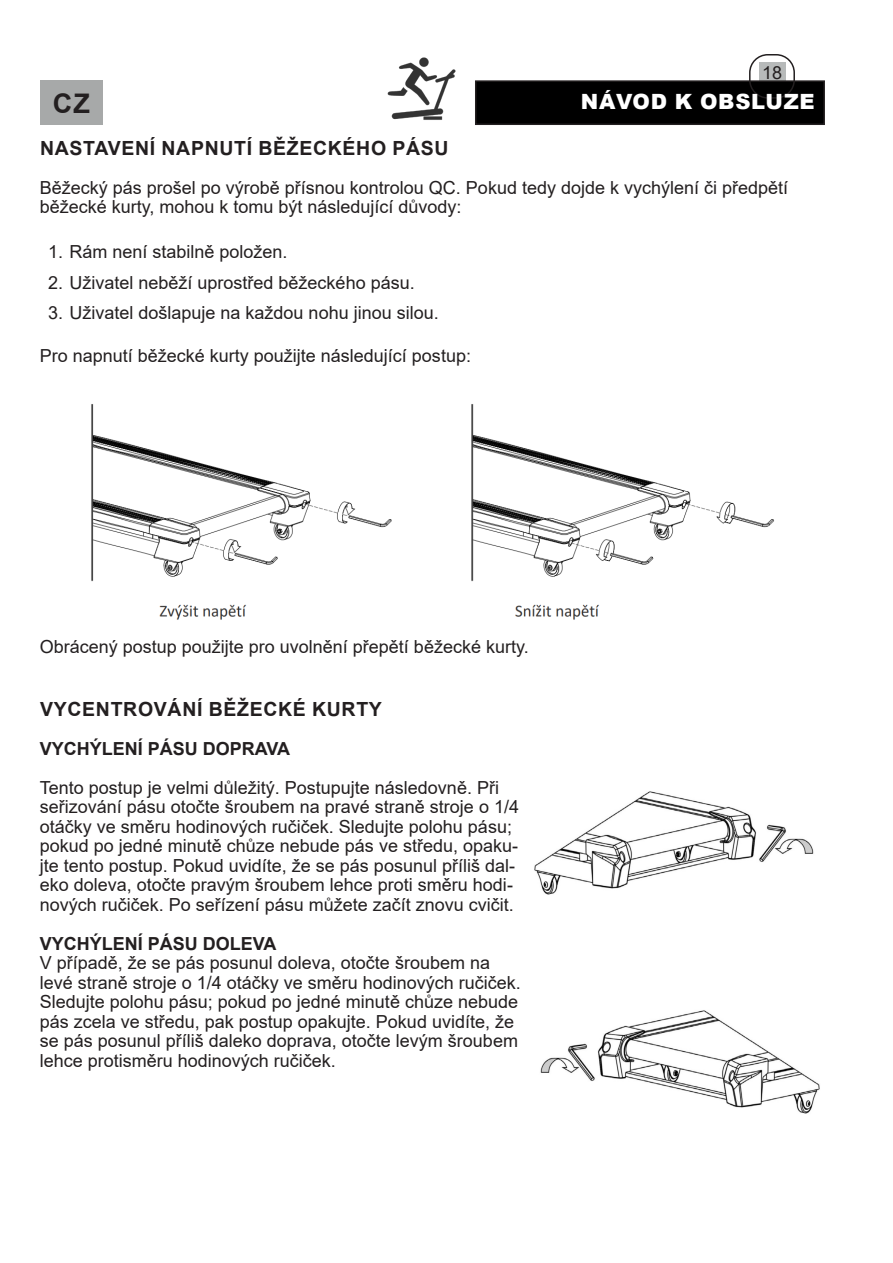
<style>
.page{position:relative;width:893px;height:1263px;background:#fff}
.page>*{position:absolute;margin:0;border:0;box-sizing:border-box;transform-origin:0 0}
.t1{font:700 27px "Arial";color:#231f20}
.t2{font:900 21px "Arial";letter-spacing:.035em;color:#fff}
.Title_3_-_Subsection{font:700 19.5px "Arial";letter-spacing:.035em;color:#231f20}
.Text{font:18px/19.5px "Arial";color:#231f20}
.Ztucneni{font:700 18px "Arial";color:#231f20}
</style>
<div class="page">
<div style="left:759px;top:62px;width:27px;height:21px;background:#b7baba"></div>
<div style="left:476px;top:81px;width:348px;height:43px;background:#000"></div>
<div style="left:475px;top:80px;width:350px;height:45px;border:2px solid #231f20"></div>
<div style="left:749px;top:54px;width:46px;height:45px;border:2px solid #231f20;border-radius:18px"></div>
<div style="left:40px;top:80px;width:63px;height:45px;background:#a7a9a9"></div>
<img style="left:388px;top:57px;width:68px;height:63px">
<img style="left:91px;top:404px;width:683px;height:216px">
<img style="left:540px;top:1010px;width:280px;height:104px">
<img style="left:534px;top:791px;width:280px;height:104px">
<p class="Text" style="left:762px;top:62px;width:22px">18</p>
<h1 class="t1" style="left:53px;top:84px;width:38px">CZ</h1>
<p class="t2" style="left:581px;top:87px;width:235px">NÁVOD K OBSLUZE</p>
<p class="Title_3_-_Subsection" style="left:40px;top:134px;width:410px">NASTAVENÍ NAPNUTÍ BĚŽECKÉHO PÁSU</p>
<p class="Text" style="left:40px;top:177px;width:750px">Běžecký pás prošel po výrobě přísnou kontrolou QC. Pokud tedy dojde k vychýlení či předpětí běžecké kurty, mohou k tomu být následující důvody:</p>
<p class="Text" style="left:48px;top:242px;width:241px">1. Rám není stabilně položen.</p>
<p class="Text" style="left:48px;top:272px;width:368px">2. Uživatel neběží uprostřed běžeckého pásu.</p>
<p class="Text" style="left:48px;top:302px;width:392px">3. Uživatel došlapuje na každou nohu jinou silou.</p>
<p class="Text" style="left:40px;top:346px;width:433px">Pro napnutí běžecké kurty použijte následující postup:</p>
<p class="Text" style="left:40px;top:637px;width:490px">Obrácený postup použijte pro uvolnění přepětí běžecké kurty.</p>
<p class="Title_3_-_Subsection" style="left:40px;top:695px;width:343px">VYCENTROVÁNÍ BĚŽECKÉ KURTY</p>
<p class="Ztucneni" style="left:40px;top:735px;width:252px">VYCHÝLENÍ PÁSU DOPRAVA</p>
<p class="Text" style="left:40px;top:777px;width:481px">Tento postup je velmi důležitý. Postupujte následovně. Při seřizování pásu otočte šroubem na pravé straně stroje o 1/4 otáčky ve směru hodinových ručiček. Sledujte polohu pásu; pokud po jedné minutě chůze nebude pás ve středu, opaku&shy;jte tento postup. Pokud uvidíte, že se pás posunul příliš dal&shy;eko doleva, otočte pravým šroubem lehce proti směru hodi&shy;nových ručiček. Po seřízení pásu můžete začít znovu cvičit.</p>
<p class="Ztucneni" style="left:40px;top:930px;width:238px">VYCHÝLENÍ PÁSU DOLEVA</p>
<p class="Text" style="left:40px;top:953px;width:483px">V případě, že se pás posunul doleva, otočte šroubem na levé straně stroje o 1/4 otáčky ve směru hodinových ručiček.<br>Sledujte polohu pásu; pokud po jedné minutě chůze nebude pás zcela ve středu, pak postup opakujte. Pokud uvidíte, že se pás posunul příliš daleko doprava, otočte levým šroubem lehce protisměru hodinových ručiček.</p>
</div>
